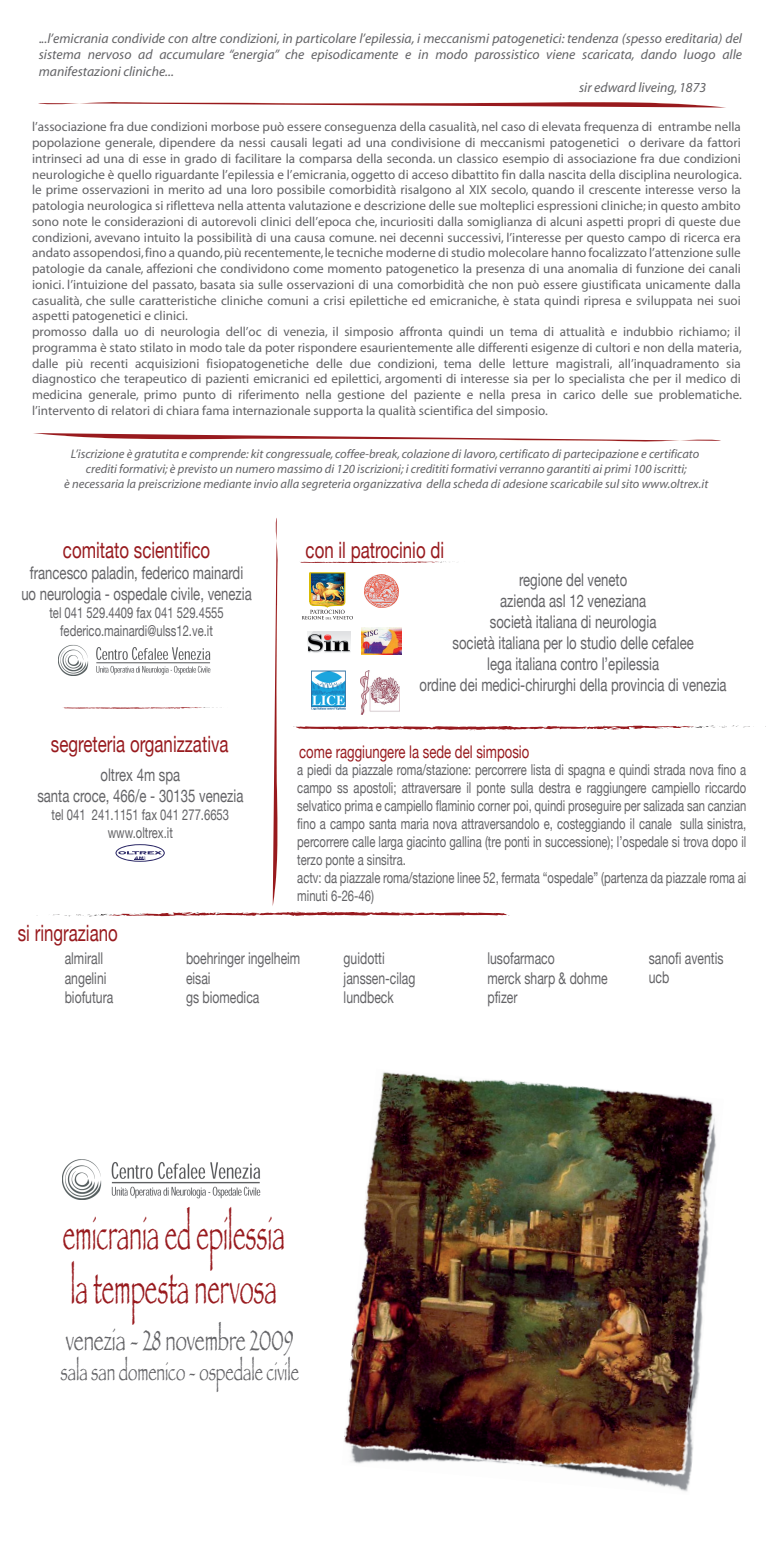
<style>
.page{position:relative;width:780px;height:1552px;background:#fff}
.page>*{position:absolute;margin:0;border:0;box-sizing:border-box;transform-origin:0 0}
.t1{font:condensed 45px/54px "Papyrus";color:#981a1e;scale:.75 1}
.t2{font:condensed 30px "Papyrus";color:#636366;scale:.9 1}
.t3{font:condensed 25px "Papyrus";color:#636366;scale:.9 1}
.t4{font:22.5px "Helvetica Neue";color:#981a1e;scale:.75 1}
.t5{font:17.5px/21px "Helvetica Neue";color:#636366;text-align:center;scale:.75 1}
.t6{font:17.5px "Helvetica Neue";color:#981a1e;scale:.75 1}
.t7{font:16.25px/19.5px "Helvetica Neue";color:#636366;scale:.75 1}
.t8{font:15px/18px "Helvetica Neue";color:#636366;text-align:center;scale:.75 1}
.t9{font:italic 13.75px "Myriad";color:#636366}
.t10{font:13.12px/15.8px "Myriad";color:#636366}
.t11{font:italic 12.5px/15px "Myriad";color:#636366;text-align:center}
.s1{font-style:normal}
</style>
<div class="page">
<img style="left:59px;top:644px;width:151px;height:31px">
<svg style="left:33px;top:433px;width:688px;height:9px"></svg>
<img style="left:62px;top:1159px;width:199px;height:40px">
<img style="left:344px;top:1072px;width:372px;height:420px">
<svg style="left:273px;top:518px;width:5px;height:386px"></svg>
<img style="left:308px;top:632px;width:42px;height:21px">
<img style="left:360px;top:671px;width:39px;height:43px">
<img style="left:311px;top:671px;width:34px;height:38px">
<img style="left:361px;top:628px;width:41px;height:26px">
<img style="left:365px;top:575px;width:33px;height:33px">
<hr style="left:309px;top:572px;width:36px;height:1px;background:#d9bb04">
<img style="left:302px;top:573px;width:51px;height:46px">
<svg style="left:293px;top:725px;width:461px;height:6px"></svg>
<svg style="left:53px;top:912px;width:456px;height:5px"></svg>
<svg style="left:115px;top:844px;width:50px;height:18px"></svg>
<svg style="left:38px;top:102px;width:688px;height:6px"></svg>
<svg style="left:300px;top:561px;width:158px;height:3px"></svg>
<svg style="left:63px;top:707px;width:159px;height:2px"></svg>
<p class="t9" style="left:39px;top:31px;width:704px"><span class="s1">.</span>..l’emicrania condivide con altre condizioni, in particolare l’epilessia, i meccanismi patogenetici: tendenza (spesso ereditaria) del</p>
<p class="t9" style="left:39px;top:48px;width:704px">sistema nervoso ad accumulare “energia” che episodicamente e in modo parossistico viene scaricata, dando luogo alle</p>
<p class="t9" style="left:39px;top:64px;width:137px">manifestazioni cliniche...</p>
<p class="t9" style="left:579px;top:81px;width:129px">sir edward liveing, 1873</p>
<p class="t10" style="left:32px;top:120px;width:711px">l’associazione fra due condizioni morbose può essere conseguenza della casualità, nel caso di elevata frequenza di entrambe nella popolazione generale, dipendere da nessi causali legati ad una condivisione di meccanismi patogenetici o derivare da fattori intrinseci ad una di esse in grado di facilitare la comparsa della seconda. un classico esempio di associazione fra due condizioni neurologiche è quello riguardante l’epilessia e l’emicrania, oggetto di acceso dibattito fin dalla nascita della disciplina neurologica. le prime osservazioni in merito ad una loro possibile comorbidità risalgono al XIX secolo, quando il crescente interesse verso la patologia neurologica si rifletteva nella attenta valutazione e descrizione delle sue molteplici espressioni cliniche; in questo ambito sono note le considerazioni di autorevoli clinici dell’epoca che, incuriositi dalla somiglianza di alcuni aspetti propri di queste due condizioni, avevano intuito la possibilità di una causa comune. nei decenni successivi, l’interesse per questo campo di ricerca era andato assopendosi, fino a quando, più recentemente, le tecniche moderne di studio molecolare hanno focalizzato l’attenzione sulle patologie da canale, affezioni che condividono come momento patogenetico la presenza di una anomalia di funzione dei canali ionici. l’intuizione del passato, basata sia sulle osservazioni di una comorbidità che non può essere giustificata unicamente dalla casualità, che sulle caratteristiche cliniche comuni a crisi epilettiche ed emicraniche, è stata quindi ripresa e sviluppata nei suoi aspetti patogenetici e clinici.<br>promosso dalla uo di neurologia dell’oc di venezia, il simposio affronta quindi un tema di attualità e indubbio richiamo; il programma è stato stilato in modo tale da poter rispondere esaurientemente alle differenti esigenze di cultori e non della materia, dalle più recenti acquisizioni fisiopatogenetiche delle due condizioni, tema delle letture magistrali, all’inquadramento sia diagnostico che terapeutico di pazienti emicranici ed epilettici, argomenti di interesse sia per lo specialista che per il medico di medicina generale, primo punto di riferimento nella gestione del paziente e nella presa in carico delle sue problematiche. l’intervento di relatori di chiara fama internazionale supporta la qualità scientifica del simposio.</p>
<p class="t11" style="left:64px;top:447px;width:645px">L’iscrizione è gratutita e comprende: kit congressuale, coffee-break, colazione di lavoro, certificato di partecipazione e certificato crediti formativi; è previsto un numero massimo di 120 iscrizioni; i credititi formativi verranno garantiti ai primi 100 iscritti;<br>è necessaria la preiscrizione mediante invio alla segreteria organizzativa della scheda di adesione scaricabile sul sito www.oltrex.it</p>
<h3 class="t4" style="left:63px;top:536px;width:198px">comitato scientifico</h3>
<h3 class="t5" style="left:21px;top:563px;width:309px">francesco paladin, federico mainardi uo neurologia - ospedale civile, venezia</h3>
<p class="t8" style="left:49px;top:604px;width:234px">tel 041 529.4409 fax 041 529.4555 federico.mainardi@ulss12.ve.it</p>
<h3 class="t4" style="left:51px;top:731px;width:238px">segreteria organizzativa</h3>
<h3 class="t5" style="left:37px;top:764px;width:276px">oltrex 4m spa<br>santa croce, 466/e - 30135 venezia</h3>
<p class="t8" style="left:52px;top:805px;width:238px">tel 041 241.1151 fax 041 277.6653 www.oltrex.it</p>
<h3 class="t4" style="left:18px;top:920px;width:135px">si ringraziano</h3>
<h3 class="t4" style="left:305px;top:536px;width:186px">con il patrocinio di</h3>
<h3 class="t5" style="left:419px;top:569px;width:411px">regione del veneto<br>azienda asl 12 veneziana<br>società italiana di neurologia<br>società italiana per lo studio delle cefalee<br>lega italiana contro l’epilessia<br>ordine dei medici-chirurghi della provincia di venezia</h3>
<h3 class="t6" style="left:299px;top:741px;width:308px">come raggiungere la sede del simposio</h3>
<p class="t8" style="left:297px;top:761px;width:600px;text-align:left">a piedi da piazzale roma/stazione: percorrere lista di spagna e quindi strada nova fino a campo ss apostoli; attraversare il ponte sulla destra e raggiungere campiello riccardo selvatico prima e campiello flaminio corner poi, quindi proseguire per salizada san canzian fino a campo santa maria nova attraversandolo e, costeggiando il canale sulla sinistra, percorrere calle larga giacinto gallina (tre ponti in successione); l’ospedale si trova dopo il terzo ponte a sinsitra.<br>actv: da piazzale roma/stazione linee 52, fermata “ospedale” (partenza da piazzale roma ai minuti 6-26-46)</p>
<p class="t7" style="left:65px;top:949px;width:66px">almirall angelini biofutura</p>
<p class="t7" style="left:186px;top:949px;width:154px">boehringer ingelheim eisai<br>gs biomedica</p>
<p class="t7" style="left:343px;top:949px;width:97px">guidotti janssen-cilag lundbeck</p>
<p class="t7" style="left:487px;top:949px;width:162px">lusofarmaco<br>merck sharp &amp; dohme pfizer</p>
<p class="t7" style="left:648px;top:948px;width:101px">sanofi aventis ucb</p>
<h1 class="t1" style="left:63px;top:1206px;width:297px">emicrania ed epilessia la tempesta nervosa</h1>
<h2 class="t2" style="left:66px;top:1322px;width:254px">venezia - 28 novembre 2009</h2>
<h3 class="t3" style="left:60px;top:1356px;width:267px">sala san domenico - ospedale civile</h3>
</div>
